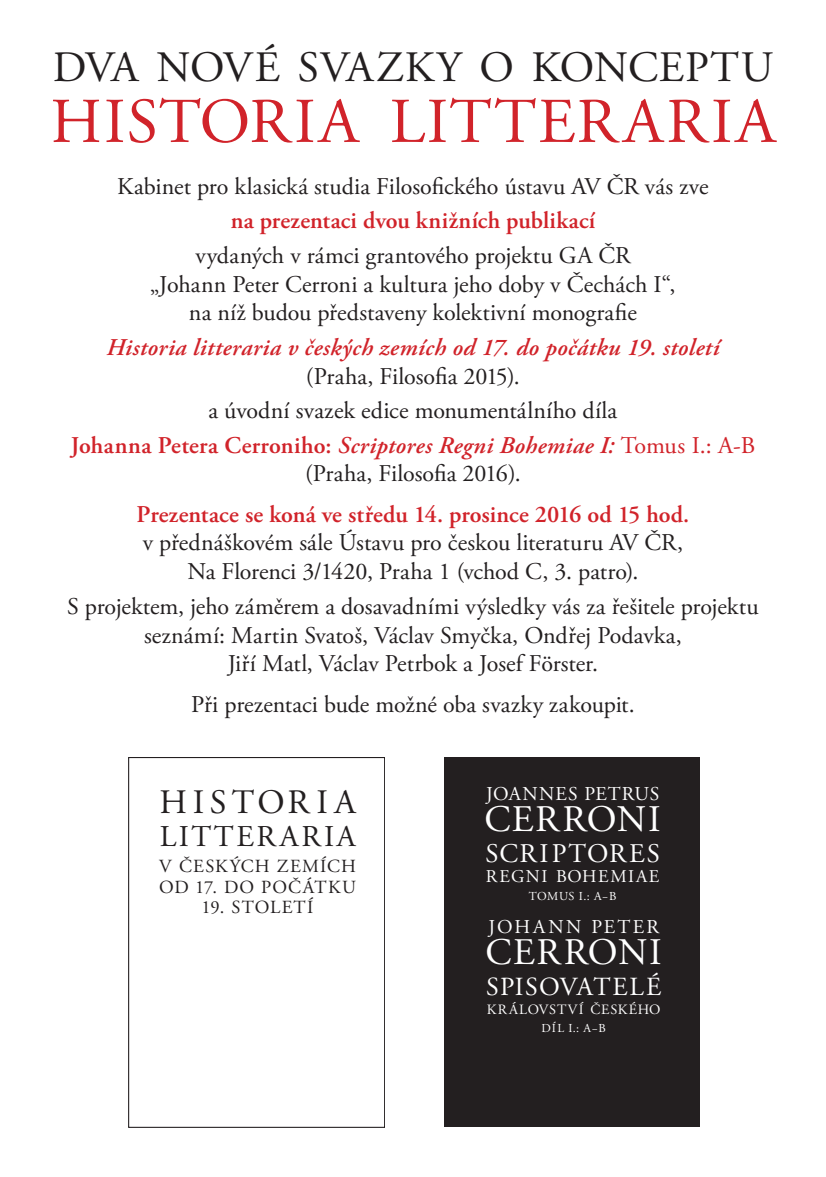
<style>
.page{position:relative;width:826px;height:1177px;background:#fff}
.page>*{position:absolute;margin:0;border:0;box-sizing:border-box;transform-origin:0 0}
.zadni_deska{font:63.6px "Adobe Garamond Pro";letter-spacing:.03em;color:#d1232a}
.zadni_deska-2{font:43.4px "Adobe Garamond Pro";letter-spacing:.015em;color:#231f20}
.t1{font:37.4px "Adobe Garamond Pro";letter-spacing:.035em;color:#fff}
.t2{font:34.2px "Adobe Garamond Pro";letter-spacing:.16em;color:#231f20}
.t3{font:30.2px "Adobe Garamond Pro";letter-spacing:.085em;color:#231f20}
.t4{font:26.8px "Adobe Garamond Pro";letter-spacing:.07em;color:#fff}
.t5{font:26px "Adobe Garamond Pro";letter-spacing:.04em;color:#fff}
.zadni_deska-3{font:24px/28.8px "Adobe Garamond Pro";color:#231f20;text-align:center}
.zadni_deska-4{font:italic 600 24px/28.8px "Adobe Garamond Pro";letter-spacing:.015em;color:#d1232a;text-align:center}
.zadni_deska-5{font:600 24px "Adobe Garamond Pro";letter-spacing:.005em;color:#d1232a}
.t6{font:19.6px "Adobe Garamond Pro";letter-spacing:.045em;color:#fff}
.t7{font:19.6px "Adobe Garamond Pro";letter-spacing:.12em;color:#fff}
.t8{font:18.4px/20.6px "Adobe Garamond Pro";letter-spacing:.06em;color:#231f20}
.t9{font:18px "Adobe Garamond Pro";letter-spacing:.09em;color:#fff}
.t10{font:14.2px "Adobe Garamond Pro";letter-spacing:.065em;color:#fff}
.t11{font:12.2px "Adobe Garamond Pro";letter-spacing:.045em;color:#fff}
.s1{font-style:normal}
.s2{font-weight:400;font-style:normal}
.s3{font-weight:400;font-style:normal;color:#231f20}
</style>
<div class="page">
<div style="left:443px;top:757px;width:256px;height:370px;background:#231f20"></div>
<p class="zadni_deska-2" style="left:53px;top:41px;width:721px">DVA NOVÉ SVAZKY O KONCEPTU</p>
<p class="zadni_deska" style="left:50px;top:84px;width:726px">HISTORIA LITTERARIA</p>
<p class="zadni_deska-3" style="left:117px;top:173px;width:592px">Kabinet pro klasická studia Filosofického ústavu AV ČR vás zve</p>
<p class="zadni_deska-5" style="left:230px;top:207px;width:366px">na prezentaci dvou knižních publikací</p>
<p class="zadni_deska-3" style="left:195px;top:242px;width:436px">vydaných v rámci grantového projektu GA ČR</p>
<p class="zadni_deska-3" style="left:150px;top:270px;width:526px">„Johann Peter Cerroni a kultura jeho doby v Čechách I“,</p>
<p class="zadni_deska-3" style="left:189px;top:299px;width:449px">na níž budou představeny kolektivní monografie</p>
<p class="zadni_deska-4" style="left:106px;top:334px;width:614px">Historia litteraria v českých zemích od 17. do počátku 19. století</p>
<p class="zadni_deska-3" style="left:306px;top:362px;width:215px">(Praha, Filosofia 2015).</p>
<p class="zadni_deska-3" style="left:208px;top:397px;width:410px">a úvodní svazek edice monumentálního díla</p>
<p class="zadni_deska-4" style="left:71px;top:431px;width:685px"><span class="s1">Johanna Petera Cerroniho:</span> Scriptores Regni Bohemiae I: <span class="s2">Tomus I.: A-B </span><span class="s3">(Praha, Filosofia 2016).</span></p>
<p class="zadni_deska-5" style="left:136px;top:500px;width:554px">Prezentace se koná ve středu 14. prosince 2016 od 15 hod.</p>
<p class="zadni_deska-3" style="left:143px;top:529px;width:541px">v přednáškovém sále Ústavu pro českou literaturu AV ČR,</p>
<p class="zadni_deska-3" style="left:187px;top:558px;width:452px">Na Florenci 3/1420, Praha 1 (vchod C, 3. patro).</p>
<p class="zadni_deska-3" style="left:67px;top:592px;width:692px">S projektem, jeho záměrem a dosavadními výsledky vás za řešitele projektu seznámí: Martin Svatoš, Václav Smyčka, Ondřej Podavka,</p>
<p class="zadni_deska-3" style="left:227px;top:650px;width:372px">Jiří Matl, Václav Petrbok a Josef Förster.</p>
<p class="zadni_deska-3" style="left:191px;top:690px;width:445px">Při prezentaci bude možné oba svazky zakoupit.</p>
<p class="t2" style="left:159px;top:781px;width:198px">HISTORIA</p>
<p class="t3" style="left:160px;top:818px;width:197px">LITTERARIA</p>
<p class="t8" style="left:159px;top:856px;width:198px">V ČESKÝCH ZEMÍCH<br>OD 17. DO POČÁTKU</p>
<p class="t8" style="left:201px;top:898px;width:113px">19. STOLETÍ</p>
<p class="t6" style="left:485px;top:782px;width:175px">JOANNES PETRUS</p>
<p class="t1" style="left:484px;top:796px;width:178px">CERRONI</p>
<p class="t4" style="left:485px;top:837px;width:176px">SCRIPTORES</p>
<p class="t9" style="left:485px;top:865px;width:175px">REGNI BOHEMIAE</p>
<p class="t11" style="left:528px;top:888px;width:89px">TOMUS I.: A−B</p>
<p class="t7" style="left:488px;top:915px;width:172px">JOHANN PETER</p>
<p class="t1" style="left:485px;top:929px;width:178px">CERRONI</p>
<p class="t5" style="left:486px;top:971px;width:176px">SPISOVATELÉ</p>
<p class="t10" style="left:486px;top:1000px;width:175px">KRÁLOVSTVÍ ČESKÉHO</p>
<p class="t11" style="left:541px;top:1021px;width:66px">DÍL I.: A−B</p>
</div>
